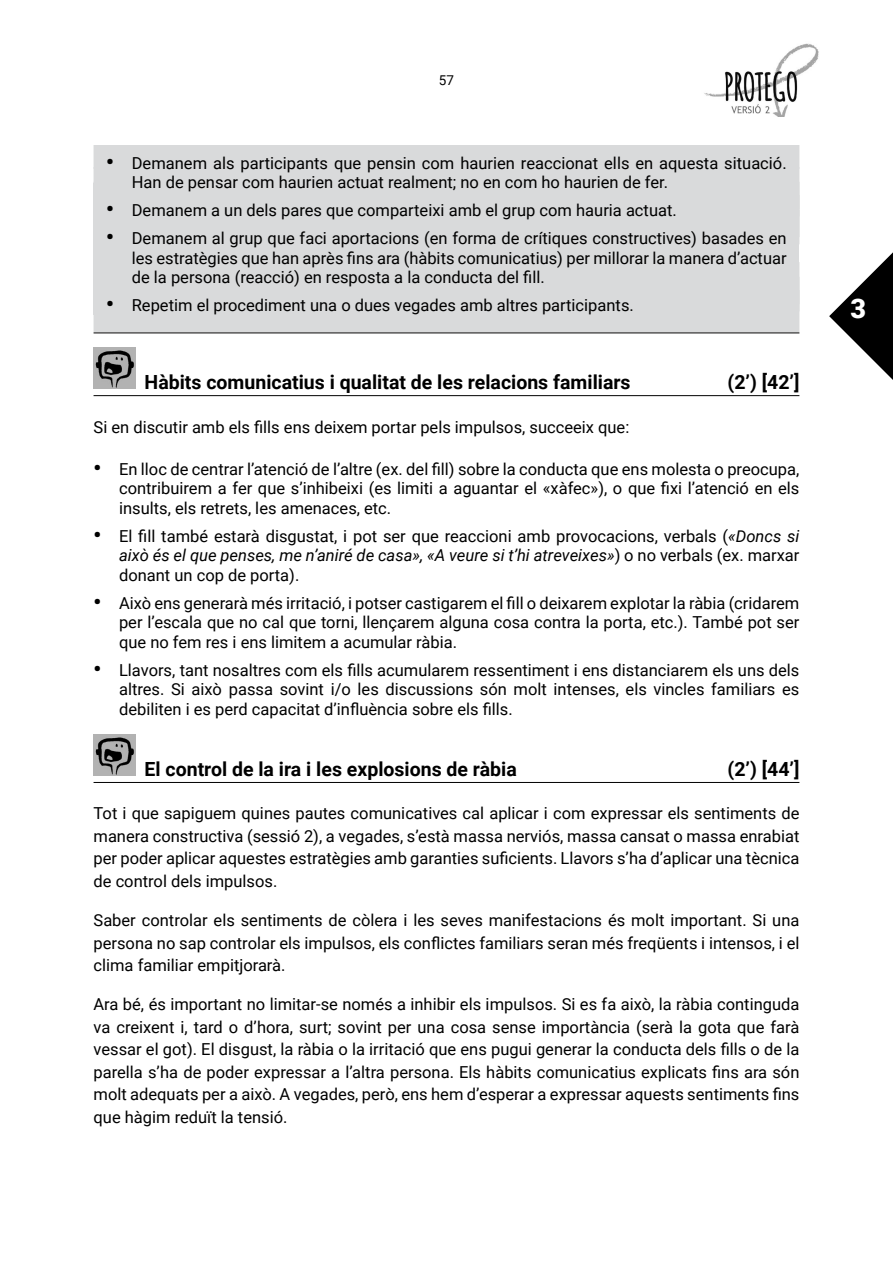
<style>
.page{position:relative;width:893px;height:1263px;background:#fff}
.page>*{position:absolute;margin:0;border:0;box-sizing:border-box;transform-origin:0 0}
.t1{font:900 27px "Roboto";color:#fff}
.t2{font:700 19.5px "Roboto";color:#000}
.t3{font:16.5px/19.5px "Roboto";color:#000;text-align:justify}
.t4{font:13.5px "Roboto";color:#000}
.s1{font-weight:900;font-size:21px}
.s2{font-style:italic}
</style>
<div class="page">
<img style="left:704px;top:43px;width:115px;height:74px">
<div style="left:94px;top:183px;width:705px;height:132px;background:#d9dadb"></div>
<div style="left:94px;top:134px;width:705px;height:35px;background:#d9dadb"></div>
<div style="left:94px;top:167px;width:705px;height:42px;background:#d9dadb"></div>
<div style="left:94px;top:290px;width:705px;height:42px;background:#d9dadb"></div>
<hr style="left:94px;top:395px;width:705px;height:1px;background:#000">
<hr style="left:94px;top:782px;width:705px;height:1px;background:#000">
<img style="left:94px;top:347px;width:41px;height:42px">
<img style="left:94px;top:734px;width:41px;height:42px">
<hr style="left:94px;top:333px;width:705px;height:1px;background:#000">
<div style="left:81px;top:117px;width:721px;height:28px;background:#fff"></div>
<svg style="left:829px;top:252px;width:64px;height:128px"></svg>
<p class="t4" style="left:439px;top:71px;width:17px">57</p>
<p class="t3" style="left:132px;top:153px;width:656px;text-indent:-26px"><span class="s1">•</span> Demanem als participants que pensin com haurien reaccionat ells en aquesta situació.<br>Han de pensar com haurien actuat realment; no en com ho haurien de fer.</p>
<p class="t3" style="left:106px;top:200px;width:572px"><span class="s1">•</span> Demanem a un dels pares que comparteixi amb el grup com hauria actuat.</p>
<p class="t3" style="left:132px;top:228px;width:656px;text-indent:-26px"><span class="s1">•</span> Demanem al grup que faci aportacions (en forma de crítiques constructives) basades en les estratègies que han après fins ara (hàbits comunicatius) per millorar la manera d’actuar de la persona (reacció) en resposta a la conducta del fill.</p>
<p class="t3" style="left:106px;top:295px;width:529px"><span class="s1">•</span> Repetim el procediment una o dues vegades amb altres participants.</p>
<p class="t2" style="left:145px;top:368px;width:487px">Hàbits comunicatius i qualitat de les relacions familiars</p>
<p class="t2" style="left:727px;top:368px;width:73px">(2’) [42’]</p>
<p class="t3" style="left:94px;top:416px;width:537px">Si en discutir amb els fills ens deixem portar pels impulsos, succeeix que:</p>
<p class="t3" style="left:119px;top:458px;width:682px;text-indent:-26px"><span class="s1">•</span> En lloc de centrar l’atenció de l’altre (ex. del fill) sobre la conducta que ens molesta o preocupa, contribuirem a fer que s’inhibeixi (es limiti a aguantar el «xàfec»), o que fixi l’atenció en els insults, els retrets, les amenaces, etc.</p>
<p class="t3" style="left:119px;top:525px;width:682px;text-indent:-26px"><span class="s1">•</span> El fill també estarà disgustat, i pot ser que reaccioni amb provocacions, verbals (<span class="s2">«Doncs si això és el que penses, me n’aniré de casa», «A veure si t’hi atreveixes»</span>) o no verbals (ex. marxar donant un cop de porta).</p>
<p class="t3" style="left:119px;top:592px;width:682px;text-indent:-26px"><span class="s1">•</span> Això ens generarà més irritació, i potser castigarem el fill o deixarem explotar la ràbia (cridarem per l’escala que no cal que torni, llençarem alguna cosa contra la porta, etc.). També pot ser que no fem res i ens limitem a acumular ràbia.</p>
<p class="t3" style="left:119px;top:659px;width:682px;text-indent:-26px"><span class="s1">•</span> Llavors, tant nosaltres com els fills acumularem ressentiment i ens distanciarem els uns dels altres. Si això passa sovint i/o les discussions són molt intenses, els vincles familiars es debiliten i es perd capacitat d’influència sobre els fills.</p>
<p class="t2" style="left:145px;top:755px;width:374px">El control de la ira i les explosions de ràbia</p>
<p class="t2" style="left:727px;top:755px;width:73px">(2’) [44’]</p>
<p class="t3" style="left:94px;top:802px;width:707px;line-height:22.5px">Tot i que sapiguem quines pautes comunicatives cal aplicar i com expressar els sentiments de manera constructiva (sessió 2), a vegades, s’està massa nerviós, massa cansat o massa enrabiat per poder aplicar aquestes estratègies amb garanties suficients. Llavors s’ha d’aplicar una tècnica de control dels impulsos.</p>
<p class="t3" style="left:94px;top:908px;width:707px;line-height:22.5px">Saber controlar els sentiments de còlera i les seves manifestacions és molt important. Si una persona no sap controlar els impulsos, els conflictes familiars seran més freqüents i intensos, i el clima familiar empitjorarà.</p>
<p class="t3" style="left:94px;top:992px;width:707px;line-height:22.5px">Ara bé, és important no limitar-se només a inhibir els impulsos. Si es fa això, la ràbia continguda va creixent i, tard o d’hora, surt; sovint per una cosa sense importància (serà la gota que farà vessar el got). El disgust, la ràbia o la irritació que ens pugui generar la conducta dels fills o de la parella s’ha de poder expressar a l’altra persona. Els hàbits comunicatius explicats fins ara són molt adequats per a això. A vegades, però, ens hem d’esperar a expressar aquests sentiments fins que hàgim reduït la tensió.</p>
<h1 class="t1" style="left:850px;top:289px;width:17px">3</h1>
</div>
